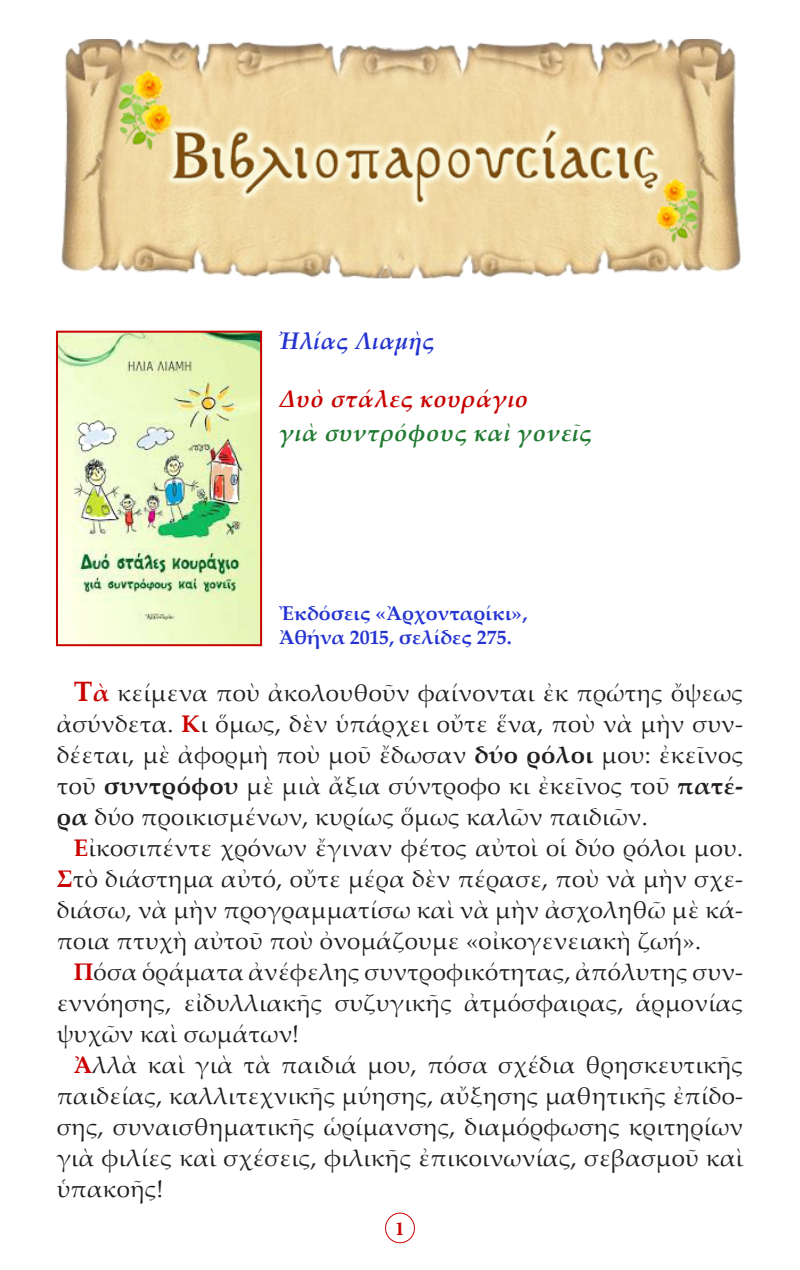
<style>
.page{position:relative;width:800px;height:1270px;background:#fff}
.page>*{position:absolute;margin:0;border:0;box-sizing:border-box;transform-origin:0 0}
.t1{font:24px/31px "Palatino Linotype";letter-spacing:.015em;color:#231f20;text-align:justify}
.t2{font:italic 700 24px "Palatino Linotype";letter-spacing:.02em;color:#207a31}
.t3{font:italic 700 24px "Palatino Linotype";letter-spacing:.02em;color:#c80000}
.t4{font:italic 700 24px "Palatino Linotype";letter-spacing:.02em;color:#2534d0}
.t5{font:700 20px "Palatino Linotype";color:#2534d0}
.t6{font:700 20px "Minion Pro";color:#c80000}
.s1{font-weight:700;font-size:28px;color:#c80000}
.s2{font-weight:700;color:#c80000}
.s3{font-weight:700}
</style>
<div class="page">
<div style="left:385px;top:1213px;width:30px;height:30px;border:1px solid #c80000;border-radius:50%"></div>
<img style="left:61px;top:40px;width:680px;height:239px">
<img style="left:59px;top:334px;width:200px;height:309px">
<div style="left:56px;top:331px;width:206px;height:315px;border:2px solid #c80000"></div>
<p class="t4" style="left:279px;top:324px;width:157px">Ἠλίας Λιαμὴς</p>
<p class="t3" style="left:279px;top:382px;width:251px">Δυὸ στάλες κουράγιο</p>
<p class="t2" style="left:279px;top:416px;width:314px">γιὰ συντρόφους καὶ γονεῖς</p>
<p class="t5" style="left:279px;top:599px;width:250px">Ἐκδόσεις «Ἀρχονταρίκι»,</p>
<p class="t5" style="left:279px;top:623px;width:234px">Ἀθήνα 2015, σελίδες 275.</p>
<p class="t1" style="left:57px;top:677px;width:688px;text-indent:17px"><span class="s1">T</span><span class="s2">ὰ</span> κείμενα ποὺ ἀκολουθοῦν φαίνονται ἐκ πρώτης ὄψεως ἀσύνδετα. <span class="s2">Κ</span>ι ὅμως, δὲν ὑπάρχει οὔτε ἕνα, ποὺ νὰ μὴν συν&shy;δέεται, μὲ ἀφορμὴ ποὺ μοῦ ἔδωσαν <span class="s3">δύο ρόλοι</span> μου: ἐκεῖνος τοῦ <span class="s3">συντρόφου</span> μὲ μιὰ ἄξια σύντροφο κι ἐκεῖνος τοῦ <span class="s3">πατέ&shy;ρα</span> δύο προικισμένων, κυρίως ὅμως καλῶν παιδιῶν.</p>
<p class="t1" style="left:57px;top:832px;width:688px;text-indent:17px"><span class="s2">Ε</span>ἰκοσιπέντε χρόνων ἔγιναν φέτος αὐτοὶ οἱ δύο ρόλοι μου.<br><span class="s2">Σ</span>τὸ διάστημα αὐτό, οὔτε μέρα δὲν πέρασε, ποὺ νὰ μὴν σχε&shy;διάσω, νὰ μὴν προγραμματίσω καὶ νὰ μὴν ἀσχοληθῶ μὲ κά&shy;ποια πτυχὴ αὐτοῦ ποὺ ὀνομάζουμε «οἰκογενειακὴ ζωή».</p>
<p class="t1" style="left:74px;top:956px;width:671px"><span class="s2">Π</span>όσα ὁράματα ἀνέφελης συντροφικότητας, ἀπόλυτης συν-</p>
<p class="t1" style="left:57px;top:987px;width:688px">εννόησης, εἰδυλλιακῆς συζυγικῆς ἀτμόσφαιρας, ἁρμονίας ψυχῶν καὶ σωμάτων!</p>
<p class="t1" style="left:57px;top:1049px;width:688px;text-indent:17px"><span class="s2">Ἀ</span>λλὰ καὶ γιὰ τὰ παιδιά μου, πόσα σχέδια θρησκευτικῆς παιδείας, καλλιτεχνικῆς μύησης, αὔξησης μαθητικῆς ἐπίδο&shy;σης, συναισθηματικῆς ὡρίμανσης, διαμόρφωσης κριτηρίων γιὰ φιλίες καὶ σχέσεις, φιλικῆς ἐπικοινωνίας, σεβασμοῦ καὶ ὑπακοῆς!</p>
<p class="t6" style="left:395px;top:1214px;width:11px">1</p>
</div>
